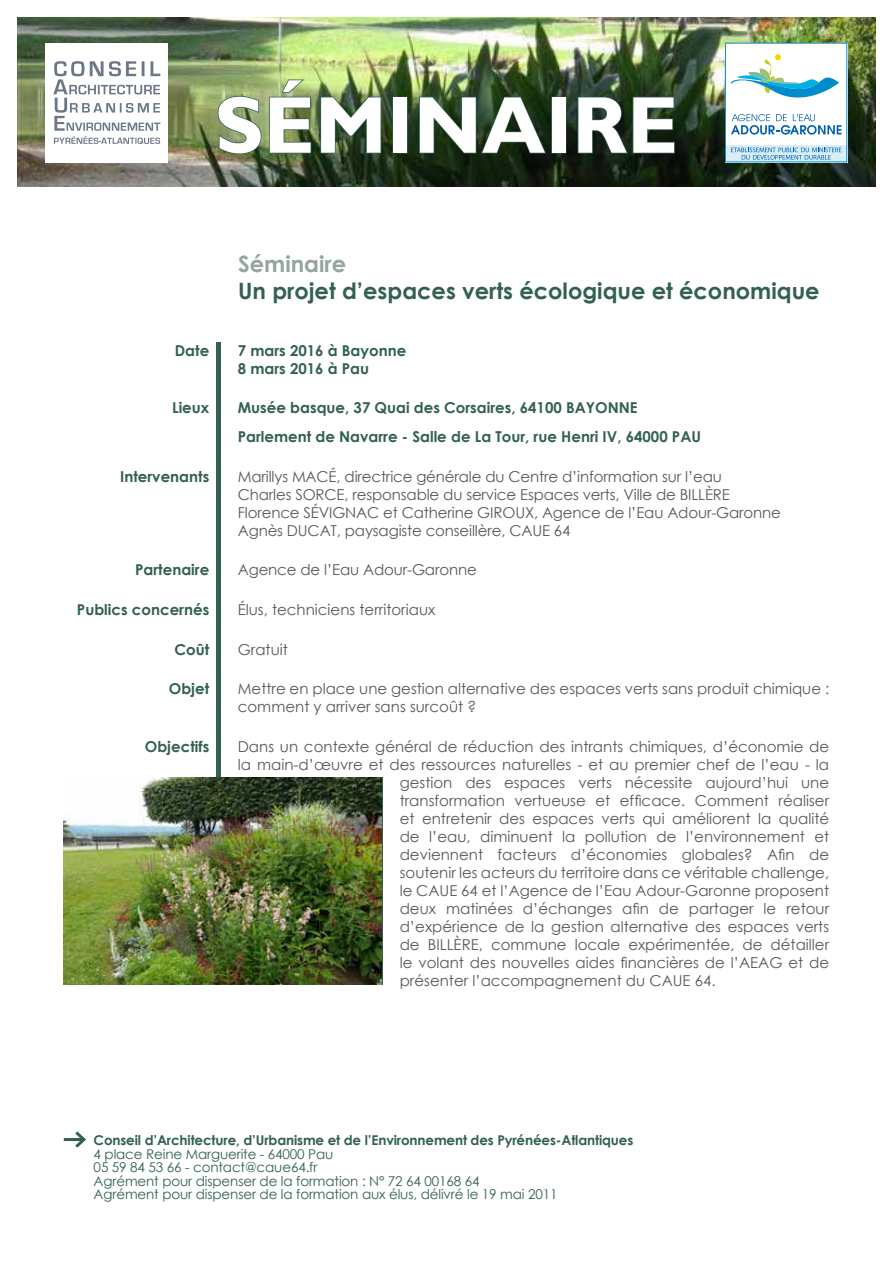
<style>
.page{position:relative;width:893px;height:1263px;background:#fff}
.page>*{position:absolute;margin:0;border:0;box-sizing:border-box;transform-origin:0 0}
.t1{font:700 81px "Gill Sans";color:#fff}
.t2{font:700 22.5px "Century Gothic";color:#336054}
.t3{font:700 22.5px "Century Gothic";color:#95a59d}
.t4{font:15px/18px "Century Gothic";color:#58585a}
.t5{font:700 15px/18px "Century Gothic";color:#336054}
.t6{font:13.5px/13.5px "Century Gothic";letter-spacing:-.01em;color:#336054}
.t7{font:700 13.5px "Century Gothic";letter-spacing:-.01em;color:#336054}
</style>
<div class="page">
<img style="left:17px;top:17px;width:859px;height:170px">
<div style="left:725px;top:43px;width:122px;height:119px;background:#fff"></div>
<svg style="left:217px;top:95px;width:45px;height:60px;background:#778d60"></svg>
<svg style="left:268px;top:78px;width:44px;height:76px;background:#7a8f5d"></svg>
<svg style="left:320px;top:95px;width:62px;height:59px;background:#344d32"></svg>
<div style="left:392px;top:97px;width:16px;height:56px;border:2px solid #336054"></div>
<svg style="left:418px;top:95px;width:129px;height:59px;background:#20381f"></svg>
<div style="left:551px;top:97px;width:15px;height:56px;border:2px solid #336054"></div>
<svg style="left:577px;top:96px;width:99px;height:58px;background:#1e3222"></svg>
<svg style="left:730px;top:54px;width:112px;height:81px"></svg>
<svg style="left:727px;top:145px;width:118px;height:15px"></svg>
<svg style="left:731px;top:148px;width:110px;height:12px"></svg>
<div style="left:46px;top:43px;width:122px;height:119px;background:#fff"></div>
<svg style="left:53px;top:61px;width:107px;height:83px"></svg>
<hr style="left:217px;top:342px;width:4px;height:581px;background:#336054">
<hr style="left:64px;top:1138px;width:20px;height:3px;background:#336054">
<svg style="left:75px;top:1131px;width:11px;height:17px"></svg>
<img style="left:63px;top:777px;width:318px;height:208px">
<h1 class="t1" style="left:215px;top:77px;width:465px">SÉMINAIRE</h1>
<h2 class="t3" style="left:238px;top:247px;width:110px">Séminaire</h2>
<h2 class="t2" style="left:238px;top:274px;width:583px">Un projet d’espaces verts écologique et économique</h2>
<p class="t5" style="left:175px;top:341px;width:36px">Date</p>
<p class="t5" style="left:238px;top:341px;width:170px">7 mars 2016 à Bayonne<br>8 mars 2016 à Pau</p>
<p class="t5" style="left:172px;top:398px;width:39px">Lieux</p>
<p class="t5" style="left:238px;top:393px;width:465px;line-height:28.8px">Musée basque, 37 Quai des Corsaires, 64100 BAYONNE<br>Parlement de Navarre - Salle de La Tour, rue Henri IV, 64000 PAU</p>
<p class="t5" style="left:120px;top:467px;width:91px">Intervenants</p>
<p class="t4" style="left:238px;top:467px;width:545px">Marillys MACÉ, directrice générale du Centre d’information sur l’eau<br>Charles SORCE, responsable du service Espaces verts, Ville de BILLÈRE Florence SÉVIGNAC et Catherine GIROUX, Agence de l’Eau Adour-Garonne Agnès DUCAT, paysagiste conseillère, CAUE 64</p>
<p class="t5" style="left:135px;top:560px;width:76px">Partenaire</p>
<p class="t4" style="left:238px;top:561px;width:241px">Agence de l’Eau Adour-Garonne</p>
<p class="t5" style="left:77px;top:600px;width:134px">Publics concernés</p>
<p class="t4" style="left:238px;top:600px;width:199px">Élus, techniciens territoriaux</p>
<p class="t5" style="left:174px;top:639px;width:36px">Coût</p>
<p class="t4" style="left:238px;top:640px;width:52px">Gratuit</p>
<p class="t5" style="left:169px;top:679px;width:42px">Objet</p>
<p class="t4" style="left:238px;top:680px;width:593px">Mettre en place une gestion alternative des espaces verts sans produit chimique : comment y arriver sans surcoût ?</p>
<p class="t5" style="left:145px;top:737px;width:66px">Objectifs</p>
<p class="t4" style="left:238px;top:737px;width:593px">Dans un contexte général de réduction des intrants chimiques, d’économie de</p>
<p class="t4" style="left:238px;top:755px;width:593px">la main-d’œuvre et des ressources naturelles - et au premier chef de l’eau - la</p>
<p class="t4" style="left:400px;top:773px;width:431px">gestion des espaces verts nécessite aujourd’hui une</p>
<p class="t4" style="left:400px;top:791px;width:431px">transformation vertueuse et efficace. Comment réaliser</p>
<p class="t4" style="left:400px;top:809px;width:431px">et entretenir des espaces verts qui améliorent la qualité</p>
<p class="t4" style="left:400px;top:827px;width:431px">de l’eau, diminuent la pollution de l’environnement et</p>
<p class="t4" style="left:400px;top:845px;width:431px">deviennent facteurs d’économies globales? Afin de</p>
<p class="t4" style="left:400px;top:863px;width:431px">soutenir les acteurs du territoire dans ce véritable challenge,</p>
<p class="t4" style="left:400px;top:881px;width:431px">le CAUE 64 et l’Agence de l’Eau Adour-Garonne proposent</p>
<p class="t4" style="left:400px;top:899px;width:431px">deux matinées d’échanges afin de partager le retour</p>
<p class="t4" style="left:400px;top:917px;width:431px">d’expérience de la gestion alternative des espaces verts</p>
<p class="t4" style="left:400px;top:935px;width:431px">de BILLÈRE, commune locale expérimentée, de détailler</p>
<p class="t4" style="left:400px;top:953px;width:431px">le volant des nouvelles aides financières de l’AEAG et de</p>
<p class="t4" style="left:400px;top:971px;width:317px">présenter l’accompagnement du CAUE 64.</p>
<p class="t7" style="left:94px;top:1130px;width:541px">Conseil d’Architecture, d’Urbanisme et de l’Environnement des Pyrénées-Atlantiques</p>
<p class="t6" style="left:94px;top:1147px;width:465px">4 place Reine Marguerite - 64000 Pau<br>05 59 84 53 66 - contact@caue64.fr<br>Agrément pour dispenser de la formation : N° 72 64 00168 64<br>Agrément pour dispenser de la formation aux élus, délivré le 19 mai 2011</p>
</div>
